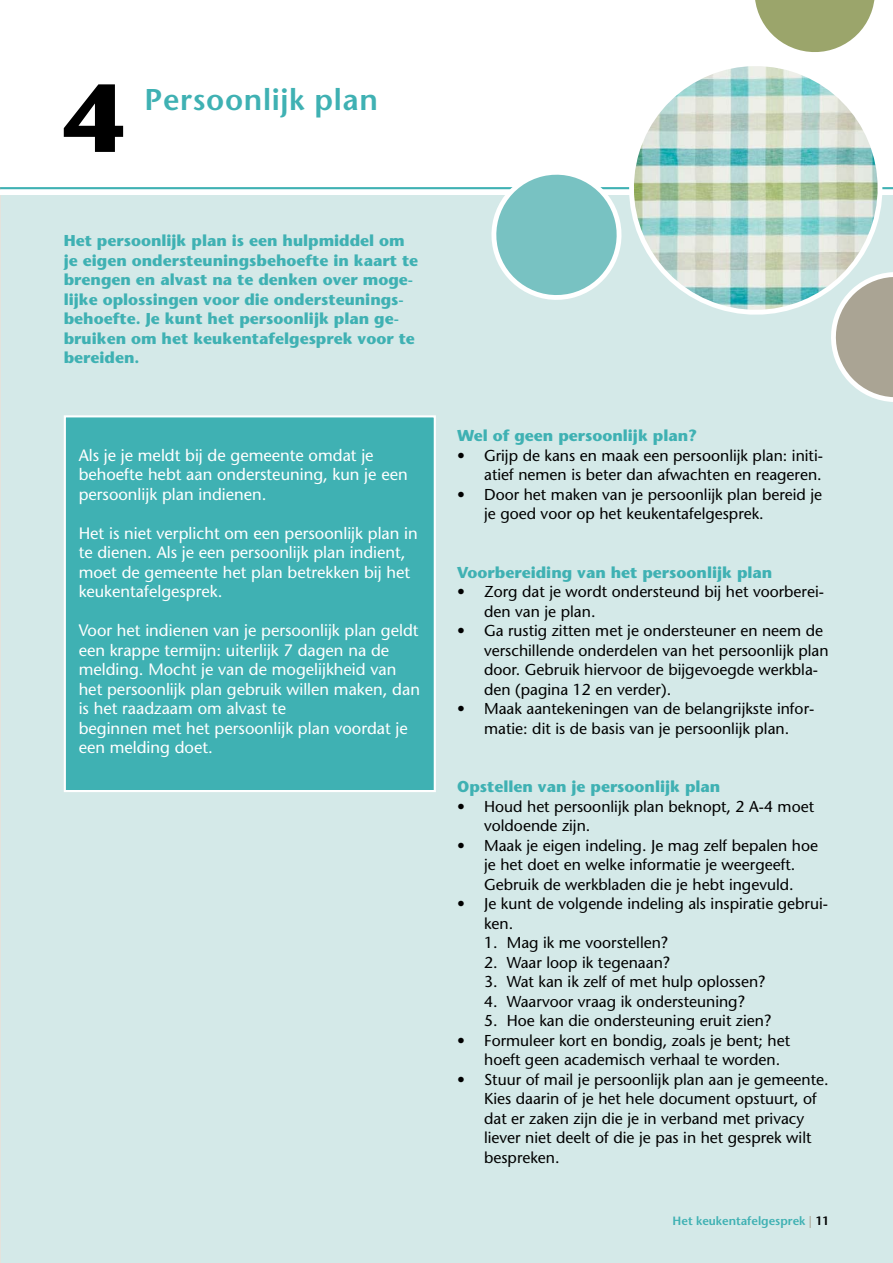
<style>
.page{position:relative;width:893px;height:1263px;background:#fff}
.page>*{position:absolute;margin:0;border:0;box-sizing:border-box;transform-origin:0 0}
.t1{font:700 96.45px "Stone Sans Std";color:#000}
.t2{font:600 30px "Stone Sans Std";letter-spacing:.02em;color:#3fb1b3}
.t3{font:500 16.5px/19.5px "Stone Sans Std";color:#fff}
.t4{font:500 15.75px/19.5px "Stone Sans Std";color:#000}
.t5{font:700 15.75px/19.5px "Stone Sans Std";color:#3fb1b3}
.t6{font:600 12px "Stone Sans Std";color:#3fb1b3}
.s1{color:#aaa494}
.s2{color:#000}
</style>
<div class="page">
<hr style="left:0;top:187px;width:893px;height:2px;background:#3fb1b3">
<div style="left:0;top:196px;width:893px;height:1067px;background:#d4e9e8"></div>
<div style="left:65px;top:416px;width:370px;height:375px;background:#3fb1b3"></div>
<div style="left:64px;top:415px;width:372px;height:377px;border:2px solid #fff"></div>
<hr style="left:0;top:196px;width:1px;height:1067px;background:#e4e2dc">
<svg style="left:631px;top:75px;width:262px;height:240px"></svg>
<svg style="left:709px;top:0;width:184px;height:97px"></svg>
<svg style="left:482px;top:174px;width:149px;height:126px"></svg>
<svg style="left:827px;top:261px;width:66px;height:141px"></svg>
<h1 class="t1" style="left:64px;top:61px;width:62px">4</h1>
<h2 class="t2" style="left:145px;top:81px;width:235px">Persoonlijk plan</h2>
<p class="t5" style="left:64px;top:231px;width:356px">Het persoonlijk plan is een hulpmiddel om je eigen ondersteuningsbehoefte in kaart te brengen en alvast na te denken over moge&shy;lijke oplossingen voor die ondersteunings&shy;behoefte. Je kunt het persoonlijk plan ge&shy;bruiken om het keukentafelgesprek voor te bereiden.</p>
<p class="t3" style="left:79px;top:445px;width:331px">Als je je meldt bij de gemeente omdat je behoefte hebt aan ondersteuning, kun je een persoonlijk plan indienen.</p>
<p class="t3" style="left:79px;top:523px;width:341px">Het is niet verplicht om een persoonlijk plan in te dienen. Als je een persoonlijk plan indient, moet de gemeente het plan betrekken bij het keukentafelgesprek.</p>
<p class="t3" style="left:79px;top:621px;width:343px">Voor het indienen van je persoonlijk plan geldt een krappe termijn: uiterlijk 7 dagen na de melding. Mocht je van de mogelijkheid van het persoonlijk plan gebruik willen maken, dan is het raadzaam om alvast te<br>beginnen met het persoonlijk plan voordat je een melding doet.</p>
<p class="t5" style="left:457px;top:426px;width:242px">Wel of geen persoonlijk plan?</p>
<p class="t4" style="left:457px;top:445px;width:367px;text-align:right">• Grijp de kans en maak een persoonlijk plan: initi&shy;atief nemen is beter dan afwachten en reageren.</p>
<p class="t4" style="left:484px;top:484px;width:340px;text-indent:-27px">• Door het maken van je persoonlijk plan bereid je je goed voor op het keukentafelgesprek.</p>
<p class="t5" style="left:457px;top:562px;width:317px">Voorbereiding van het persoonlijk plan</p>
<p class="t4" style="left:484px;top:582px;width:341px;text-indent:-27px">• Zorg dat je wordt ondersteund bij het voorberei&shy;den van je plan.</p>
<p class="t4" style="left:484px;top:621px;width:346px;text-indent:-27px">• Ga rustig zitten met je ondersteuner en neem de verschillende onderdelen van het persoonlijk plan door. Gebruik hiervoor de bijgevoegde werkbla&shy;den (pagina 12 en verder).</p>
<p class="t4" style="left:457px;top:699px;width:359px;text-align:center">• Maak aantekeningen van de belangrijkste infor&shy;matie: dit is de basis van je persoonlijk plan.</p>
<p class="t5" style="left:457px;top:777px;width:265px">Opstellen van je persoonlijk plan</p>
<p class="t4" style="left:484px;top:796px;width:331px;text-indent:-27px">• Houd het persoonlijk plan beknopt, 2 A-4 moet voldoende zijn.</p>
<p class="t4" style="left:457px;top:835px;width:362px;text-align:center">• Maak je eigen indeling. Je mag zelf bepalen hoe je het doet en welke informatie je weergeeft.<br>Gebruik de werkbladen die je hebt ingevuld.</p>
<p class="t4" style="left:484px;top:894px;width:345px;text-indent:-27px">• Je kunt de volgende indeling als inspiratie gebrui&shy;ken.</p>
<p class="t4" style="left:484px;top:933px;width:186px">1. Mag ik me voorstellen?</p>
<p class="t4" style="left:484px;top:952px;width:188px">2. Waar loop ik tegenaan?</p>
<p class="t4" style="left:484px;top:972px;width:283px">3. Wat kan ik zelf of met hulp oplossen?</p>
<p class="t4" style="left:484px;top:991px;width:262px">4. Waarvoor vraag ik ondersteuning?</p>
<p class="t4" style="left:484px;top:1011px;width:289px">5. Hoe kan die ondersteuning eruit zien?</p>
<p class="t4" style="left:484px;top:1030px;width:308px;text-indent:-27px">• Formuleer kort en bondig, zoals je bent; het hoeft geen academisch verhaal te worden.</p>
<p class="t4" style="left:484px;top:1069px;width:346px;text-indent:-27px">• Stuur of mail je persoonlijk plan aan je gemeente.<br>Kies daarin of je het hele document opstuurt, of dat er zaken zijn die je in verband met privacy liever niet deelt of die je pas in het gesprek wilt bespreken.</p>
<p class="t6" style="left:673px;top:1213px;width:158px">Het keukentafelgesprek <span class="s1">|</span> <span class="s2">11</span></p>
</div>
